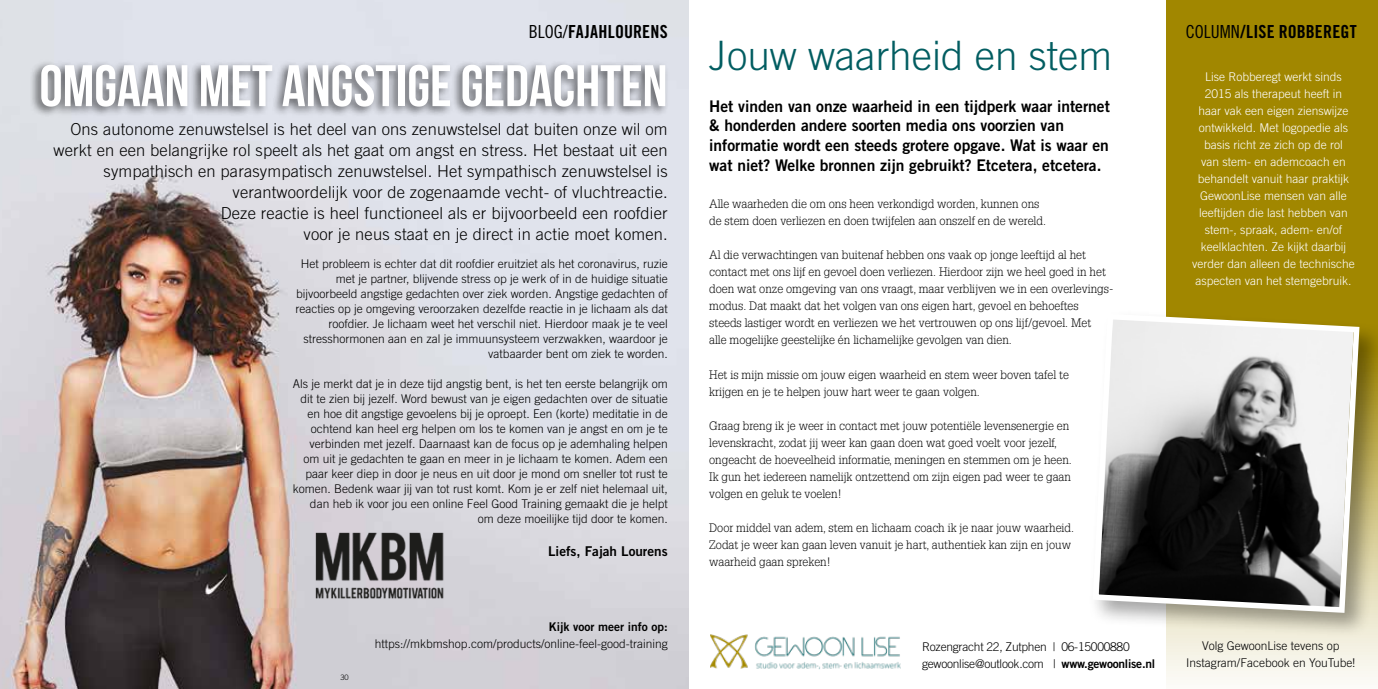
<style>
.page{position:relative;width:1378px;height:689px;background:#fff}
.page>*{position:absolute;margin:0;border:0;box-sizing:border-box;transform-origin:0 0}
.t1{font:58.5px "Bebas Neue";color:#fff}
.t2{font:300 40.5px "Trade Gothic LT Std";color:#025d61}
.t3{font:18px "Trade Gothic LT Std Bd Cn 20";letter-spacing:.01em;color:#000}
.t4{font:300 16.5px/21px "Trade Gothic LT Std";letter-spacing:.01em;color:#000;text-align:right}
.t5{font:16.05px/19.6px "Trade Gothic LT Std Bd 2";color:#000}
.t6{font:13.5px "Trade Gothic LT Std Bd 2";color:#000}
.t7{font:300 12px/15px "Trade Gothic LT Std";color:#000;text-align:right}
.t8{font:300 12px/17px "Glypha LT Std";color:#000}
.t9{font:300 12px/17px "Trade Gothic LT Std";color:#fff;text-align:center}
.t10{font:300 12px/17px "Trade Gothic LT Std";letter-spacing:-.02em;color:#000}
.t11{font:12px "Trade Gothic LT Std Bd 2";color:#000}
.t12{font:300 7.5px "Trade Gothic LT Std";color:#000}
.s1{font-family:"Trade Gothic LT Std Cn 18"}
.s2{font-family:"Trade Gothic LT Std Bd 2";font-weight:400}
</style>
<div class="page">
<img style="left:0;top:0;width:689px;height:689px">
<div style="left:29px;top:60px;width:640px;height:58px;background:#000;opacity:.6"></div>
<img style="left:315px;top:532px;width:129px;height:68px">
<div style="left:1166px;top:0;width:212px;height:689px;background:#a18700"></div>
<img style="left:710px;top:634px;width:191px;height:35px">
<div style="left:1089px;top:310px;width:289px;height:328px;background:#000;opacity:.35"></div>
<svg style="left:1089px;top:311px;width:273px;height:305px;background:#8e8c87"></svg>
<h3 class="t3" style="left:529px;top:21px;width:140px"><span class="s1">BLOG/</span>FAJAHLOURENS</h3>
<h1 class="t1" style="left:39px;top:54px;width:629px">OMGAAN MET ANGSTIGE GEDACHTEN</h1>
<p class="t4" style="left:54px;top:119px;width:615px">Ons autonome zenuwstelsel is het deel van ons zenuwstelsel dat buiten onze wil om werkt en een belangrijke rol speelt als het gaat om angst en stress. Het bestaat uit een sympathisch en parasympatisch zenuwstelsel. Het sympathisch zenuwstelsel is verantwoordelijk voor de zogenaamde vecht- of vluchtreactie.<br>Deze reactie is heel functioneel als er bijvoorbeeld een roofdier<br>voor je neus staat en je direct in actie moet komen.</p>
<p class="t7" style="left:296px;top:256px;width:374px">Het probleem is echter dat dit roofdier eruitziet als het coronavirus, ruzie met je partner, blijvende stress op je werk of in de huidige situatie bijvoorbeeld angstige gedachten over ziek worden. Angstige gedachten of reacties op je omgeving veroorzaken dezelfde reactie in je lichaam als dat roofdier. Je lichaam weet het verschil niet. Hierdoor maak je te veel stresshormonen aan en zal je immuunsysteem verzwakken, waardoor je vatbaarder bent om ziek te worden.</p>
<p class="t7" style="left:293px;top:376px;width:376px">Als je merkt dat je in deze tijd angstig bent, is het ten eerste belangrijk om dit te zien bij jezelf. Word bewust van je eigen gedachten over de situatie en hoe dit angstige gevoelens bij je oproept. Een (korte) meditatie in de ochtend kan heel erg helpen om los te komen van je angst en om je te verbinden met jezelf. Daarnaast kan de focus op je ademhaling helpen om uit je gedachten te gaan en meer in je lichaam te komen. Adem een paar keer diep in door je neus en uit door je mond om sneller tot rust te komen. Bedenk waar jij van tot rust komt. Kom je er zelf niet helemaal uit, dan heb ik voor jou een online Feel Good Training gemaakt die je helpt om deze moeilijke tijd door te komen.</p>
<p class="t6" style="left:548px;top:543px;width:121px">Liefs, Fajah Lourens</p>
<p class="t12" style="left:340px;top:672px;width:10px">30</p>
<p class="t11" style="left:549px;top:619px;width:120px">Kijk voor meer info op:</p>
<p class="t7" style="left:375px;top:636px;width:294px">https://mkbmshop.com/products/online-feel-good-training</p>
<h2 class="t2" style="left:709px;top:32px;width:404px">Jouw waarheid en stem</h2>
<h3 class="t5" style="left:709px;top:96px;width:402px">Het vinden van onze waarheid in een tijdperk waar internet &amp; honderden andere soorten media ons voorzien van informatie wordt een steeds grotere opgave. Wat is waar en wat niet? Welke bronnen zijn gebruikt? Etcetera, etcetera.</h3>
<p class="t8" style="left:709px;top:196px;width:338px">Alle waarheden die om ons heen verkondigd worden, kunnen ons de stem doen verliezen en doen twijfelen aan onszelf en de wereld.</p>
<p class="t8" style="left:709px;top:247px;width:406px">Al die verwachtingen van buitenaf hebben ons vaak op jonge leeftijd al het contact met ons lijf en gevoel doen verliezen. Hierdoor zijn we heel goed in het doen wat onze omgeving van ons vraagt, maar verblijven we in een overlevings&shy;modus. Dat maakt dat het volgen van ons eigen hart, gevoel en behoeftes steeds lastiger wordt en verliezen we het vertrouwen op ons lijf/gevoel. Met<br>alle mogelijke geestelijke én lichamelijke gevolgen van dien.</p>
<p class="t8" style="left:709px;top:366px;width:361px">Het is mijn missie om jouw eigen waarheid en stem weer boven tafel te krijgen en je te helpen jouw hart weer te gaan volgen.</p>
<p class="t8" style="left:709px;top:417px;width:364px">Graag breng ik je weer in contact met jouw potentiële levensenergie en levenskracht, zodat jij weer kan gaan doen wat goed voelt voor jezelf, ongeacht de hoeveelheid informatie, meningen en stemmen om je heen.<br>Ik gun het iedereen namelijk ontzettend om zijn eigen pad weer te gaan volgen en geluk te voelen!</p>
<p class="t8" style="left:709px;top:519px;width:366px">Door middel van adem, stem en lichaam coach ik je naar jouw waarheid.<br>Zodat je weer kan gaan leven vanuit je hart, authentiek kan zijn en jouw waarheid gaan spreken!</p>
<h3 class="t3" style="left:1186px;top:21px;width:172px"><span class="s1">COLUMN</span>/LISE ROBBEREGT</h3>
<p class="t9" style="left:1192px;top:68px;width:164px">Lise Robberegt werkt sinds<br>2015 als therapeut heeft in haar vak een eigen zienswijze ontwikkeld. Met logopedie als basis richt ze zich op de rol<br>van stem- en ademcoach en behandelt vanuit haar praktijk<br>GewoonLise mensen van alle leeftijden die last hebben van stem-, spraak, adem- en/of keelklachten. Ze kijkt daarbij verder dan alleen de technische aspecten van het stemgebruik.</p>
<p class="t10" style="left:922px;top:638px;width:235px">Rozengracht 22, Zutphen | 06-15000880 gewoonlise@outlook.com | <span class="s2">www.gewoonlise.nl</span></p>
<p class="t7" style="left:1186px;top:637px;width:170px;line-height:17px;text-align:center">Volg GewoonLise tevens op<br>Instagram/Facebook en YouTube!</p>
</div>
